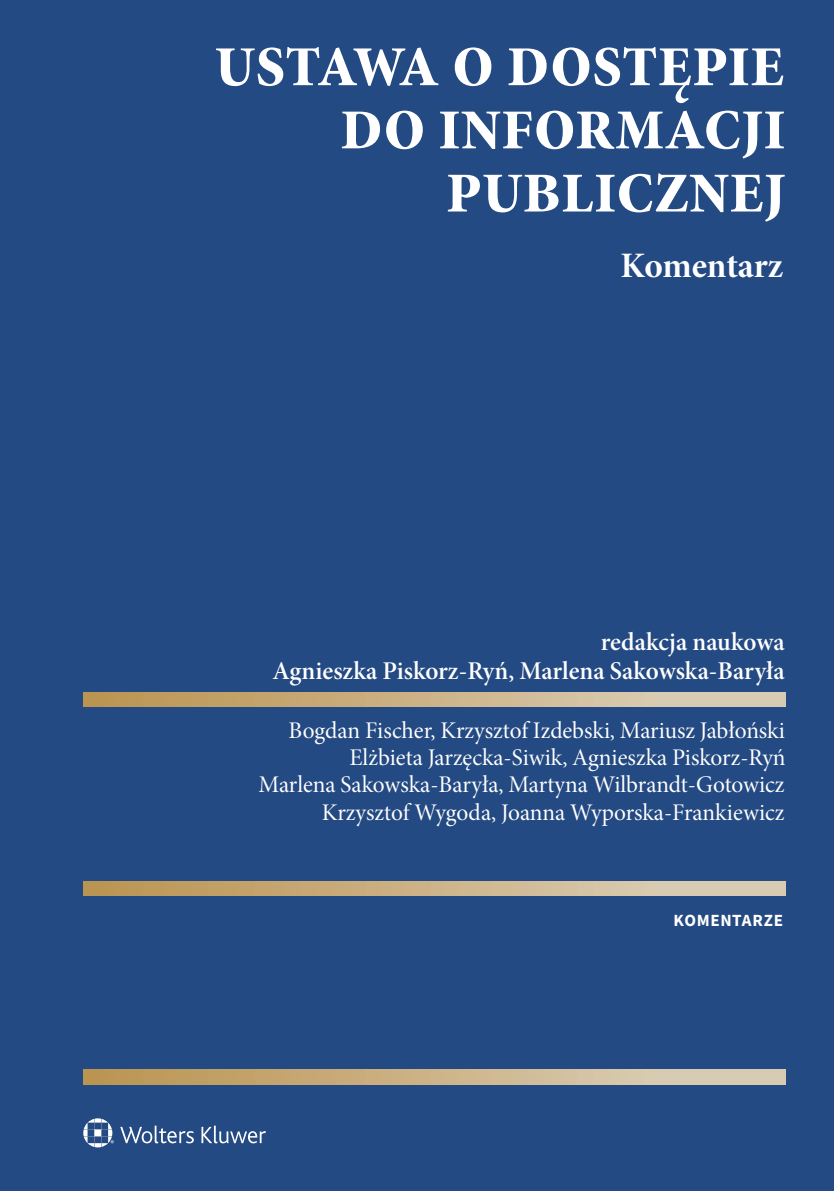
<style>
.page{position:relative;width:834px;height:1191px;background:#fff}
.page>*{position:absolute;margin:0;border:0;box-sizing:border-box;transform-origin:0 0}
.t1{font:78.58px/63.2px "Minion Pro Bold Cn Subh";letter-spacing:-.01em;color:#fff;text-align:right}
.t2{font:35.88px "Minion Pro Bold Subh";letter-spacing:-.005em;color:#fff}
.t3{font:25.55px/29.1px "Minion Pro Semibold Subh";color:#fff;text-align:right}
.t4{font:23.97px/27.3px "Minion Pro Subh";color:#fff;text-align:right}
.t5{font:700 17.15px "Source Sans Pro";letter-spacing:.04em;color:#fff}
</style>
<div class="page">
<div style="left:0;top:0;width:833px;height:1191px;background:#244a83"></div>
<svg style="left:83px;top:1118px;width:183px;height:29px"></svg>
<svg style="left:83px;top:692px;width:702px;height:15px;background:#ccb388"></svg>
<svg style="left:83px;top:1070px;width:702px;height:14px;background:#ccb388"></svg>
<svg style="left:83px;top:881px;width:702px;height:14px;background:#ccb388"></svg>
<h1 class="t1" style="left:214px;top:28px;width:573px">Ustawa o dostępie do informacji publicznej</h1>
<h2 class="t2" style="left:620px;top:241px;width:164px">Komentarz</h2>
<p class="t3" style="left:272px;top:627px;width:513px">redakcja naukowa<br>Agnieszka Piskorz-Ryń, Marlena Sakowska-Baryła</p>
<p class="t4" style="left:258px;top:717px;width:528px">Bogdan Fischer, Krzysztof Izdebski, Mariusz Jabłoński Elżbieta Jarzęcka-Siwik, Agnieszka Piskorz-Ryń<br>Marlena Sakowska-Baryła, Martyna Wilbrandt-Gotowicz Krzysztof Wygoda, Joanna Wyporska-Frankiewicz</p>
<p class="t5" style="left:673px;top:909px;width:111px">KOMENTARZE</p>
</div>
